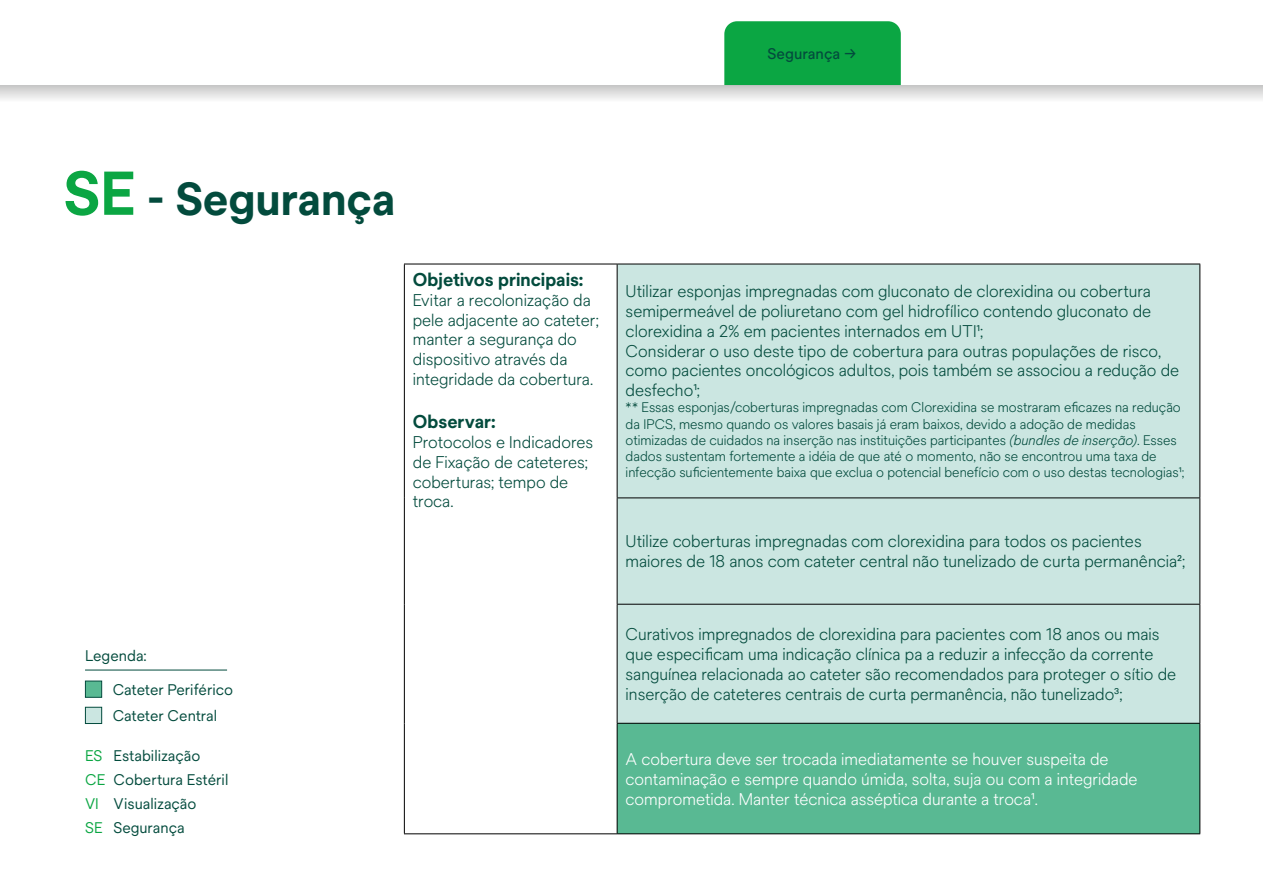
<style>
.page{position:relative;width:1263px;height:893px;background:#fff}
.page>*{position:absolute;margin:0;border:0;box-sizing:border-box;transform-origin:0 0}
.t1{font:700 45px "Solve Pro";letter-spacing:-.005em;color:#034b3d}
.t2{font:700 18px "Solve Pro";color:#034b3d}
.t3{font:300 16.5px/19.8px "Solve Pro";color:#034b3d}
.t4{font:300 16.5px/19.8px "Solve Pro";color:#fff}
.t5{font:15px/24px "Solve Pro";color:#034b3d}
.t6{font:500 15px "Solve Pro";color:#034b3d}
.t7{font:300 13.5px/16.2px "Solve Pro";color:#034b3d}
.s1{font-size:60px;color:#0ba643}
.s2{color:#0ba643}
.s3{font-style:italic}
</style>
<div class="page">
<div style="left:618px;top:265px;width:581px;height:458px;background:#cbe6e1"></div>
<div style="left:617px;top:723px;width:583px;height:111px;background:#59b993"></div>
<hr style="left:404px;top:264px;width:213px;height:1px;background:#000">
<hr style="left:404px;top:264px;width:1px;height:234px;background:#000">
<hr style="left:617px;top:264px;width:583px;height:1px;background:#000">
<hr style="left:617px;top:264px;width:1px;height:233px;background:#000">
<hr style="left:1199px;top:264px;width:1px;height:233px;background:#000">
<hr style="left:404px;top:498px;width:1px;height:106px;background:#000">
<hr style="left:617px;top:497px;width:583px;height:1px;background:#000">
<hr style="left:617px;top:498px;width:1px;height:106px;background:#000">
<hr style="left:1199px;top:498px;width:1px;height:106px;background:#000">
<hr style="left:404px;top:604px;width:1px;height:119px;background:#000">
<hr style="left:617px;top:604px;width:583px;height:1px;background:#000">
<hr style="left:617px;top:605px;width:1px;height:118px;background:#000">
<hr style="left:1199px;top:605px;width:1px;height:118px;background:#000">
<hr style="left:404px;top:723px;width:1px;height:110px;background:#000">
<hr style="left:617px;top:723px;width:583px;height:1px;background:#000">
<hr style="left:617px;top:724px;width:1px;height:109px;background:#000">
<hr style="left:1199px;top:724px;width:1px;height:109px;background:#000">
<hr style="left:404px;top:833px;width:213px;height:1px;background:#000">
<hr style="left:617px;top:833px;width:583px;height:1px;background:#000">
<div style="left:724px;top:21px;width:177px;height:64px;background:#0ba643"></div>
<svg style="left:0;top:85px;width:1263px;height:14px;background:#dcdcdb"></svg>
<hr style="left:85px;top:670px;width:142px;height:1px;background:#034b3d">
<div style="left:85px;top:681px;width:17px;height:17px;background:#59b993;border:1px solid #034b3d"></div>
<div style="left:85px;top:707px;width:17px;height:17px;background:#cbe6e1;border:1px solid #034b3d"></div>
<p class="t6" style="left:768px;top:45px;width:90px">Segurança →</p>
<h1 class="t1" style="left:64px;top:173px;width:333px"><span class="s1">SE</span> - Segurança</h1>
<p class="t2" style="left:413px;top:269px;width:172px">Objetivos principais:</p>
<p class="t3" style="left:413px;top:291px;width:188px">Evitar a recolonização da pele adjacente ao cateter; manter a segurança do dispositivo através da integridade da cobertura.</p>
<p class="t2" style="left:413px;top:411px;width:84px">Observar:</p>
<p class="t3" style="left:413px;top:433px;width:182px">Protocolos e Indicadores de Fixação de cateteres; coberturas; tempo de troca.</p>
<p class="t5" style="left:85px;top:644px;width:63px">Legenda:</p>
<p class="t5" style="left:113px;top:676px;width:122px;line-height:26.2px">Cateter Periférico<br>Cateter Central</p>
<p class="t5" style="left:85px;top:744px;width:145px"><span class="s2">ES</span> Estabilização<br><span class="s2">CE</span> Cobertura Estéril<br><span class="s2">VI</span> Visualização<br><span class="s2">SE</span> Segurança</p>
<p class="t3" style="left:626px;top:282px;width:555px">Utilizar esponjas impregnadas com gluconato de clorexidina ou cobertura semipermeável de poliuretano com gel hidrofílico contendo gluconato de clorexidina a 2% em pacientes internados em UTI1;<br>Considerar o uso deste tipo de cobertura para outras populações de risco, como pacientes oncológicos adultos, pois também se associou a redução de desfecho1;</p>
<p class="t7" style="left:626px;top:400px;width:560px">** Essas esponjas/coberturas impregnadas com Clorexidina se mostraram eficazes na redução da IPCS, mesmo quando os valores basais já eram baixos, devido a adoção de medidas otimizadas de cuidados na inserção nas instituições participantes <span class="s3">(bundles de inserção)</span>. Esses dados sustentam fortemente a idéia de que até o momento, não se encontrou uma taxa de infecção suficientemente baixa que exclua o potencial benefício com o uso destas tecnologias1;</p>
<p class="t3" style="left:626px;top:532px;width:561px">Utilize coberturas impregnadas com clorexidina para todos os pacientes maiores de 18 anos com cateter central não tunelizado de curta permanência2;</p>
<p class="t3" style="left:626px;top:625px;width:552px">Curativos impregnados de clorexidina para pacientes com 18 anos ou mais que especificam uma indicação clínica pa a reduzir a infecção da corrente sanguínea relacionada ao cateter são recomendados para proteger o sítio de inserção de cateteres centrais de curta permanência, não tunelizado3;</p>
<p class="t4" style="left:626px;top:750px;width:513px">A cobertura deve ser trocada imediatamente se houver suspeita de contaminação e sempre quando úmida, solta, suja ou com a integridade comprometida. Manter técnica asséptica durante a troca1.</p>
</div>
